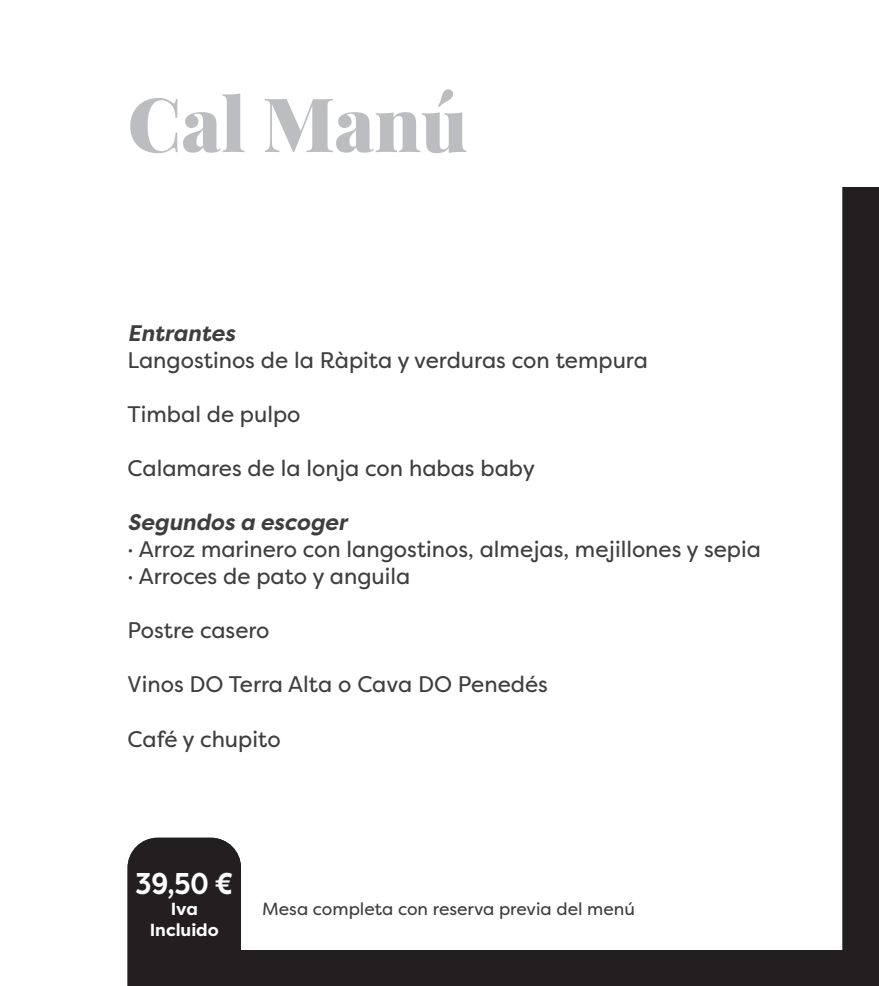
<style>
.page{position:relative;width:879px;height:986px;background:#fff}
.page>*{position:absolute;margin:0;border:0;box-sizing:border-box;transform-origin:0 0}
.t1{font:900 75px "Playfair Display";color:#bcbdc0}
.t2{font:700 30px "Filson Pro";color:#fff;scale:.86 1}
.t3{font:22.5px "Filson Pro";color:#3e3e3f}
.t4{font:italic 700 22.5px "Filson Pro";color:#3e3e3f}
.t5{font:17.5px "Filson Pro";color:#3e3e3f}
.t6{font:700 17.5px "Filson Pro";color:#fff}
</style>
<div class="page">
<div style="left:14px;top:0;width:865px;height:985px;background:#231f20"></div>
<div style="left:52px;top:52px;width:791px;height:898px;background:#fff"></div>
<div style="left:14px;top:52px;width:114px;height:933px;background:#fff"></div>
<div style="left:1px;top:0;width:878px;height:187px;background:#fff"></div>
<div style="left:128px;top:837px;width:113px;height:113px;background:#231f20"></div>
<p class="t1" style="left:128px;top:65px;width:342px">Cal Manú</p>
<p class="t4" style="left:128px;top:319px;width:109px">Entrantes</p>
<p class="t3" style="left:128px;top:345px;width:522px">Langostinos de la Ràpita y verduras con tempura</p>
<p class="t3" style="left:128px;top:399px;width:174px">Timbal de pulpo</p>
<p class="t3" style="left:128px;top:453px;width:409px">Calamares de la lonja con habas baby</p>
<p class="t4" style="left:128px;top:508px;width:221px">Segundos a escoger</p>
<p class="t3" style="left:128px;top:534px;width:635px">· Arroz marinero con langostinos, almejas, mejillones y sepia</p>
<p class="t3" style="left:128px;top:561px;width:284px">· Arroces de pato y anguila</p>
<p class="t3" style="left:128px;top:615px;width:143px">Postre casero</p>
<p class="t3" style="left:128px;top:669px;width:422px">Vinos DO Terra Alta o Cava DO Penedés</p>
<p class="t3" style="left:128px;top:723px;width:155px">Café y chupito</p>
<p class="t2" style="left:135px;top:864px;width:115px">39,50 €</p>
<p class="t6" style="left:171px;top:897px;width:29px">Iva</p>
<p class="t6" style="left:150px;top:918px;width:71px">Incluido</p>
<p class="t5" style="left:262px;top:896px;width:374px">Mesa completa con reserva previa del menú</p>
</div>
